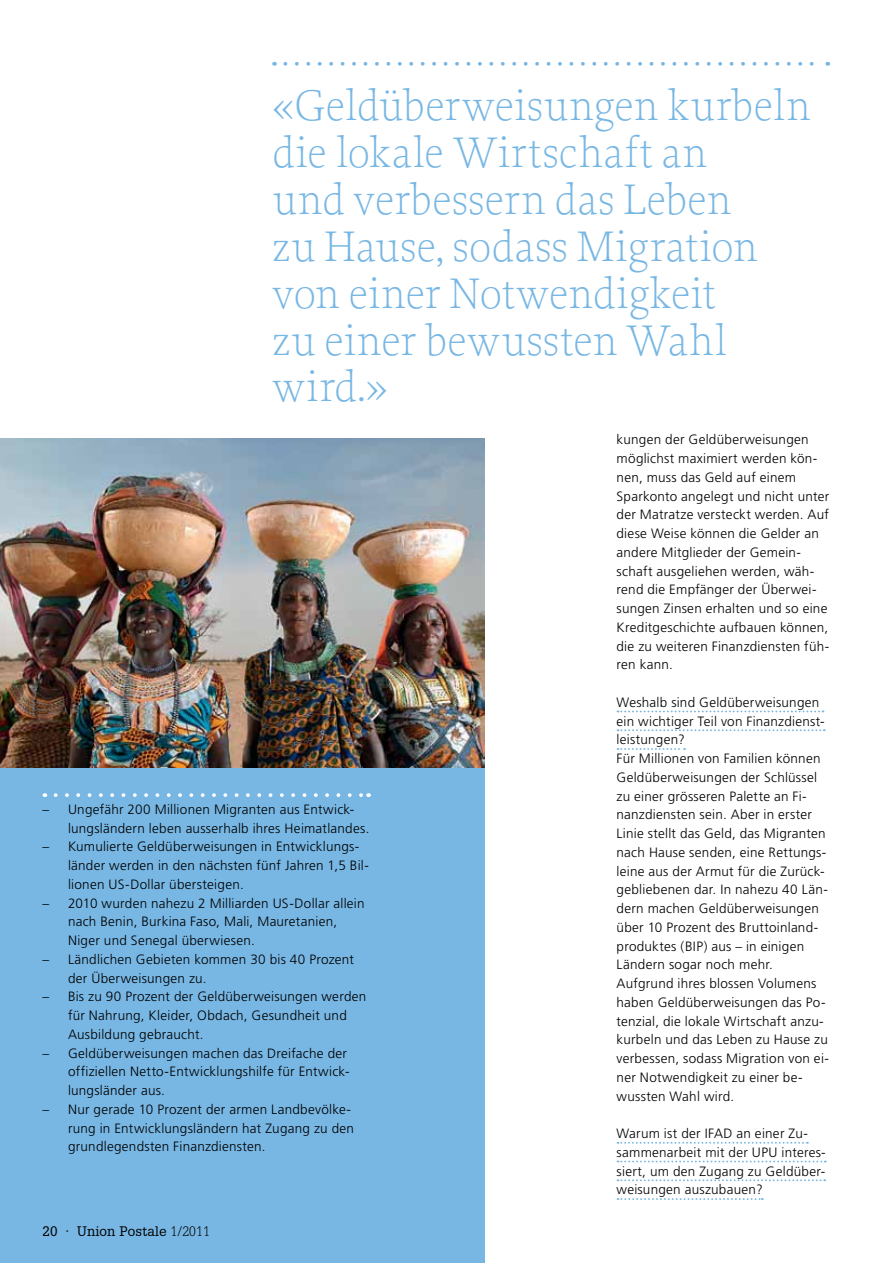
<style>
.page{position:relative;width:893px;height:1263px;background:#fff}
.page>*{position:absolute;margin:0;border:0;box-sizing:border-box;transform-origin:0 0}
.t1{font:200 45px/47px "Proforma";letter-spacing:-.005em;color:#78b7e4}
.t2{font:300 13.5px/18.8px "Frutiger";letter-spacing:.02em;color:#000}
.t3{font:13.5px "Glypha LT Std";letter-spacing:.01em;color:#000}
.s1{font-weight:300}
</style>
<div class="page">
<svg style="left:285px;top:62px;width:543px;height:4px"></svg>
<svg style="left:617px;top:710px;width:206px;height:2px"></svg>
<svg style="left:617px;top:729px;width:208px;height:2px"></svg>
<svg style="left:617px;top:748px;width:68px;height:2px"></svg>
<svg style="left:617px;top:1142px;width:191px;height:2px"></svg>
<svg style="left:617px;top:1160px;width:209px;height:2px"></svg>
<svg style="left:617px;top:1179px;width:208px;height:2px"></svg>
<svg style="left:617px;top:1198px;width:146px;height:2px"></svg>
<div style="left:0;top:767px;width:485px;height:496px;background:#78b7e4"></div>
<img style="left:0;top:439px;width:485px;height:328px">
<svg style="left:56px;top:793px;width:306px;height:4px"></svg>
<h1 class="t1" style="left:272px;top:81px;width:540px">«Geldüberweisungen kurbeln die lokale Wirtschaft an<br>und verbessern das Leben<br>zu Hause, sodass Migration von einer Notwendigkeit<br>zu einer bewussten Wahl wird.»</h1>
<p class="t2" style="left:617px;top:430px;width:214px">kungen der Geldüberweisungen möglichst maximiert werden kön&shy;nen, muss das Geld auf einem<br>Sparkonto angelegt und nicht unter der Matratze versteckt werden. Auf diese Weise können die Gelder an andere Mitglieder der Gemein&shy;schaft ausgeliehen werden, wäh&shy;rend die Empfänger der Überwei&shy;sungen Zinsen erhalten und so eine<br>Kreditgeschichte aufbauen können, die zu weiteren Finanzdiensten füh&shy;ren kann.</p>
<p class="t2" style="left:617px;top:693px;width:214px">Weshalb sind Geldüberweisungen ein wichtiger Teil von Finanzdienst&shy;leistungen?<br>Für Millionen von Familien können<br>Geldüberweisungen der Schlüssel zu einer grösseren Palette an Fi&shy;nanzdiensten sein. Aber in erster<br>Linie stellt das Geld, das Migranten nach Hause senden, eine Rettungs&shy;leine aus der Armut für die Zurück&shy;gebliebenen dar. In nahezu 40 Län&shy;dern machen Geldüberweisungen über 10 Prozent des Bruttoinland&shy;produktes (BIP) aus – in einigen<br>Ländern sogar noch mehr.<br>Aufgrund ihres blossen Volumens haben Geldüberweisungen das Po&shy;tenzial, die lokale Wirtschaft anzu&shy;kurbeln und das Leben zu Hause zu verbessen, sodass Migration von ei&shy;ner Notwendigkeit zu einer be&shy;wussten Wahl wird.</p>
<p class="t2" style="left:617px;top:1124px;width:211px">Warum ist der IFAD an einer Zu&shy;sammenarbeit mit der UPU interes&shy;siert, um den Zugang zu Geldüber&shy;weisungen auszubauen?</p>
<p class="t2" style="left:68px;top:800px;width:303px;text-indent:-26px">– Ungefähr 200 Millionen Migranten aus Entwick&shy;lungsländern leben ausserhalb ihres Heimatlandes.</p>
<p class="t2" style="left:68px;top:837px;width:302px;text-indent:-26px">– Kumulierte Geldüberweisungen in Entwicklungs&shy;länder werden in den nächsten fünf Jahren 1,5 Bil&shy;lionen US-Dollar übersteigen.</p>
<p class="t2" style="left:68px;top:894px;width:298px;text-indent:-26px">– 2010 wurden nahezu 2 Milliarden US-Dollar allein nach Benin, Burkina Faso, Mali, Mauretanien,<br>Niger und Senegal überwiesen.</p>
<p class="t2" style="left:68px;top:950px;width:287px;text-indent:-26px">– Ländlichen Gebieten kommen 30 bis 40 Prozent der Überweisungen zu.</p>
<p class="t2" style="left:68px;top:987px;width:300px;text-indent:-26px">– Bis zu 90 Prozent der Geldüberweisungen werden für Nahrung, Kleider, Obdach, Gesundheit und<br>Ausbildung gebraucht.</p>
<p class="t2" style="left:68px;top:1044px;width:283px;text-indent:-26px">– Geldüberweisungen machen das Dreifache der offiziellen Netto-Entwicklungshilfe für Entwick&shy;lungsländer aus.</p>
<p class="t2" style="left:68px;top:1100px;width:287px;text-indent:-26px">– Nur gerade 10 Prozent der armen Landbevölke&shy;rung in Entwicklungsländern hat Zugang zu den grundlegendsten Finanzdiensten.</p>
<p class="t3" style="left:43px;top:1223px;width:169px">20 · Union Postale <span class="s1">1/2011</span></p>
</div>
